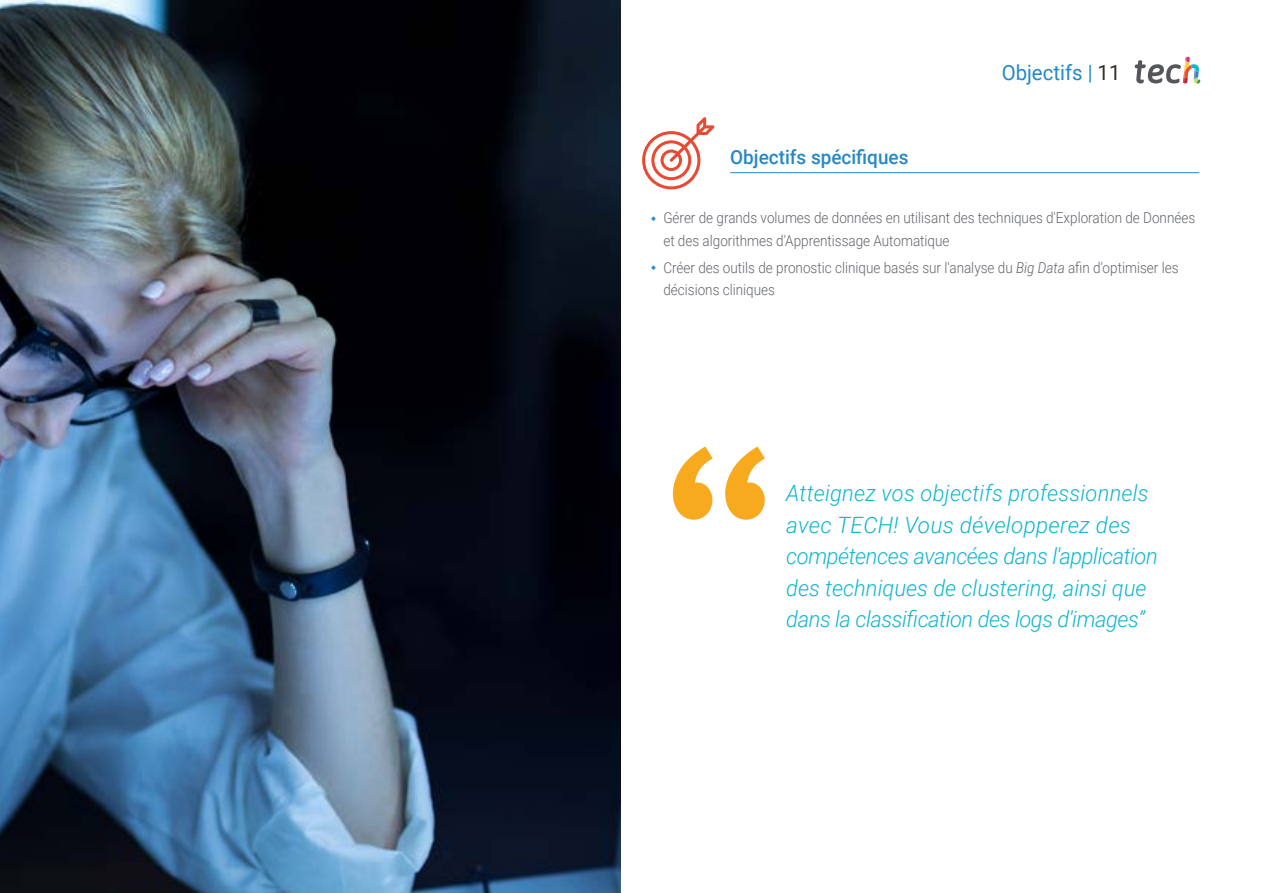
<style>
.page{position:relative;width:1263px;height:893px;background:#fff}
.page>*{position:absolute;margin:0;border:0;box-sizing:border-box;transform-origin:0 0}
.t1{font:italic 300 22.5px/31.5px "Roboto";color:#0fb6cf}
.t2{font:21px "Roboto";color:#2488c9}
.t3{font:500 19.5px "Roboto";color:#2488c9}
.t4{font:300 15px/22.5px "Roboto";color:#61646a;scale:.9 1}
.s1{color:#312e20}
.s2{font-style:italic}
</style>
<div class="page">
<hr style="left:730px;top:172px;width:469px;height:1px;background:#2488c9">
<svg style="left:642px;top:117px;width:72px;height:72px"></svg>
<svg style="left:673px;top:446px;width:92px;height:74px"></svg>
<img style="left:0;top:0;width:621px;height:893px">
<svg style="left:1135px;top:57px;width:65px;height:27px"></svg>
<h3 class="t3" style="left:730px;top:144px;width:180px">Objectifs spécifiques</h3>
<h2 class="t2" style="left:1002px;top:57px;width:120px">Objectifs | <span class="s1">11</span></h2>
<p class="t4" style="left:663px;top:206px;width:592px">Gérer de grands volumes de données en utilisant des techniques d'Exploration de Données et des algorithmes d'Apprentissage Automatique</p>
<p class="t4" style="left:663px;top:255px;width:574px">Créer des outils de pronostic clinique basés sur l'analyse du <span class="s2">Big Data</span> afin d'optimiser les décisions cliniques</p>
<h1 class="t1" style="left:786px;top:476px;width:373px">Atteignez vos objectifs professionnels avec TECH! Vous développerez des compétences avancées dans l'application des techniques de clustering, ainsi que dans la classification des logs d'images”</h1>
</div>
